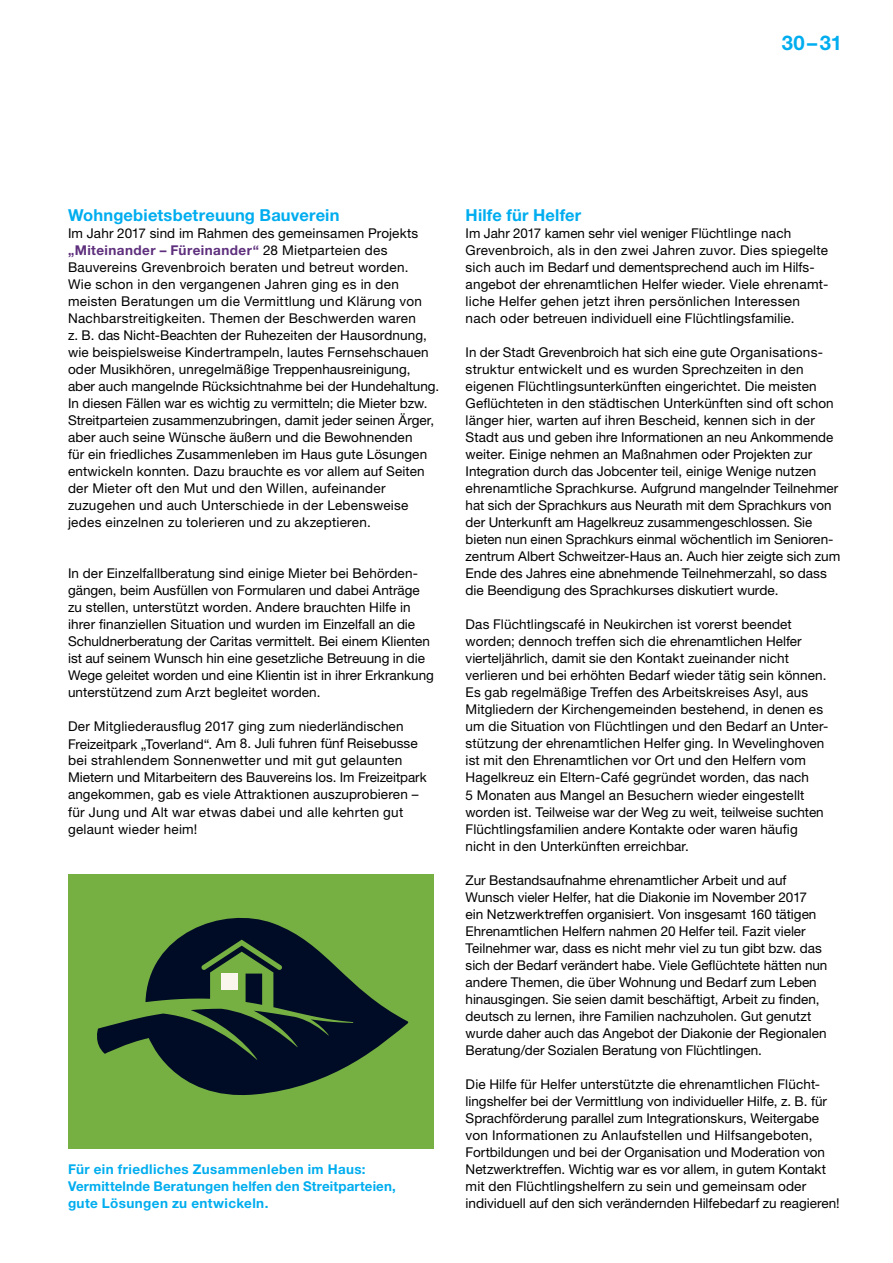
<style>
.page{position:relative;width:893px;height:1263px;background:#fff}
.page>*{position:absolute;margin:0;border:0;box-sizing:border-box;transform-origin:0 0}
.t1{font:700 20.25px "Helvetica Neue";color:#00adef}
.t2{font:700 16.5px "Helvetica Neue";letter-spacing:.01em;color:#00adef}
.t3{font:13.5px/17px "Helvetica Neue";letter-spacing:.005em;color:#000}
.t4{font:700 13.5px/17px "Helvetica Neue";letter-spacing:.025em;color:#00adef}
.s1{font-weight:700;color:#5e2f7d}
</style>
<div class="page">
<div style="left:68px;top:874px;width:366px;height:274px;background:#76b042"></div>
<svg style="left:97px;top:917px;width:311px;height:178px"></svg>
<div style="left:221px;top:973px;width:17px;height:17px;background:#faf6ee"></div>
<h1 class="t1" style="left:782px;top:30px;width:62px">30–31</h1>
<p class="t2" style="left:68px;top:205px;width:273px">Wohngebietsbetreuung Bauverein</p>
<p class="t3" style="left:68px;top:225px;width:373px">Im Jahr 2017 sind im Rahmen des gemeinsamen Projekts <span class="s1">„Miteinander – Füreinander“</span> 28 Mietparteien des Bauvereins Grevenbroich beraten und betreut worden.<br>Wie schon in den vergangenen Jahren ging es in den meisten Beratungen um die Vermittlung und Klärung von Nachbarstreitigkeiten. Themen der Beschwerden waren<br>z. B. das Nicht-Beachten der Ruhezeiten der Hausordnung, wie beispielsweise Kindertrampeln, lautes Fernsehschauen oder Musikhören, unregelmäßige Treppenhausreinigung, aber auch mangelnde Rücksichtnahme bei der Hundehaltung.<br>In diesen Fällen war es wichtig zu vermitteln; die Mieter bzw.<br>Streitparteien zusammenzubringen, damit jeder seinen Ärger, aber auch seine Wünsche äußern und die Bewohnenden<br>für ein friedliches Zusammenleben im Haus gute Lösungen entwickeln konnten. Dazu brauchte es vor allem auf Seiten der Mieter oft den Mut und den Willen, aufeinander zuzugehen und auch Unterschiede in der Lebensweise jedes einzelnen zu tolerieren und zu akzeptieren.</p>
<p class="t3" style="left:68px;top:565px;width:367px">In der Einzelfallberatung sind einige Mieter bei Behörden&shy;gängen, beim Ausfüllen von Formularen und dabei Anträge zu stellen, unterstützt worden. Andere brauchten Hilfe in ihrer finanziellen Situation und wurden im Einzelfall an die Schuldnerberatung der Caritas vermittelt. Bei einem Klienten ist auf seinem Wunsch hin eine gesetzliche Betreuung in die Wege geleitet worden und eine Klientin ist in ihrer Erkrankung unterstützend zum Arzt begleitet worden.</p>
<p class="t3" style="left:68px;top:718px;width:360px">Der Mitgliederausflug 2017 ging zum niederländischen Freizeitpark „Toverland“. Am 8. Juli fuhren fünf Reisebusse bei strahlendem Sonnenwetter und mit gut gelaunten Mietern und Mitarbeitern des Bauvereins los. Im Freizeitpark angekommen, gab es viele Attraktionen auszuprobieren – für Jung und Alt war etwas dabei und alle kehrten gut gelaunt wieder heim!</p>
<p class="t4" style="left:68px;top:1160px;width:329px">Für ein friedliches Zusammenleben im Haus:<br>Vermittelnde Beratungen helfen den Streitparteien, gute Lösungen zu entwickeln.</p>
<p class="t2" style="left:466px;top:205px;width:117px">Hilfe für Helfer</p>
<p class="t3" style="left:466px;top:225px;width:364px">Im Jahr 2017 kamen sehr viel weniger Flüchtlinge nach Grevenbroich, als in den zwei Jahren zuvor. Dies spiegelte sich auch im Bedarf und dementsprechend auch im Hilfs&shy;angebot der ehrenamtlichen Helfer wieder. Viele ehrenamt&shy;liche Helfer gehen jetzt ihren persönlichen Interessen nach oder betreuen individuell eine Flüchtlingsfamilie.</p>
<p class="t3" style="left:466px;top:344px;width:376px">In der Stadt Grevenbroich hat sich eine gute Organisations&shy;struktur entwickelt und es wurden Sprechzeiten in den eigenen Flüchtlingsunterkünften eingerichtet. Die meisten Geflüchteten in den städtischen Unterkünften sind oft schon länger hier, warten auf ihren Bescheid, kennen sich in der Stadt aus und geben ihre Informationen an neu Ankommende weiter. Einige nehmen an Maßnahmen oder Projekten zur Integration durch das Jobcenter teil, einige Wenige nutzen ehrenamtliche Sprachkurse. Aufgrund mangelnder Teilnehmer hat sich der Sprachkurs aus Neurath mit dem Sprachkurs von der Unterkunft am Hagelkreuz zusammengeschlossen. Sie bieten nun einen Sprachkurs einmal wöchentlich im Senioren&shy;zentrum Albert Schweitzer-Haus an. Auch hier zeigte sich zum Ende des Jahres eine abnehmende Teilnehmerzahl, so dass die Beendigung des Sprachkurses diskutiert wurde.</p>
<p class="t3" style="left:466px;top:616px;width:364px">Das Flüchtlingscafé in Neukirchen ist vorerst beendet worden; dennoch treffen sich die ehrenamtlichen Helfer vierteljährlich, damit sie den Kontakt zueinander nicht verlieren und bei erhöhten Bedarf wieder tätig sein können.<br>Es gab regelmäßige Treffen des Arbeitskreises Asyl, aus Mitgliedern der Kirchengemeinden bestehend, in denen es um die Situation von Flüchtlingen und den Bedarf an Unter&shy;stützung der ehrenamtlichen Helfer ging. In Wevelinghoven ist mit den Ehrenamtlichen vor Ort und den Helfern vom Hagelkreuz ein Eltern-Café gegründet worden, das nach<br>5 Monaten aus Mangel an Besuchern wieder eingestellt worden ist. Teilweise war der Weg zu weit, teilweise suchten Flüchtlingsfamilien andere Kontakte oder waren häufig nicht in den Unterkünften erreichbar.</p>
<p class="t3" style="left:466px;top:871px;width:363px">Zur Bestandsaufnahme ehrenamtlicher Arbeit und auf Wunsch vieler Helfer, hat die Diakonie im November 2017 ein Netzwerktreffen organisiert. Von insgesamt 160 tätigen Ehrenamtlichen Helfern nahmen 20 Helfer teil. Fazit vieler Teilnehmer war, dass es nicht mehr viel zu tun gibt bzw. das sich der Bedarf verändert habe. Viele Geflüchtete hätten nun andere Themen, die über Wohnung und Bedarf zum Leben hinausgingen. Sie seien damit beschäftigt, Arbeit zu finden, deutsch zu lernen, ihre Familien nachzuholen. Gut genutzt wurde daher auch das Angebot der Diakonie der Regionalen Beratung/der Sozialen Beratung von Flüchtlingen.</p>
<p class="t3" style="left:466px;top:1075px;width:376px">Die Hilfe für Helfer unterstützte die ehrenamtlichen Flücht&shy;lingshelfer bei der Vermittlung von individueller Hilfe, z. B. für Sprachförderung parallel zum Integrationskurs, Weitergabe von Informationen zu Anlaufstellen und Hilfsangeboten, Fortbildungen und bei der Organisation und Moderation von Netzwerktreffen. Wichtig war es vor allem, in gutem Kontakt mit den Flüchtlingshelfern zu sein und gemeinsam oder individuell auf den sich verändernden Hilfebedarf zu reagieren!</p>
</div>
